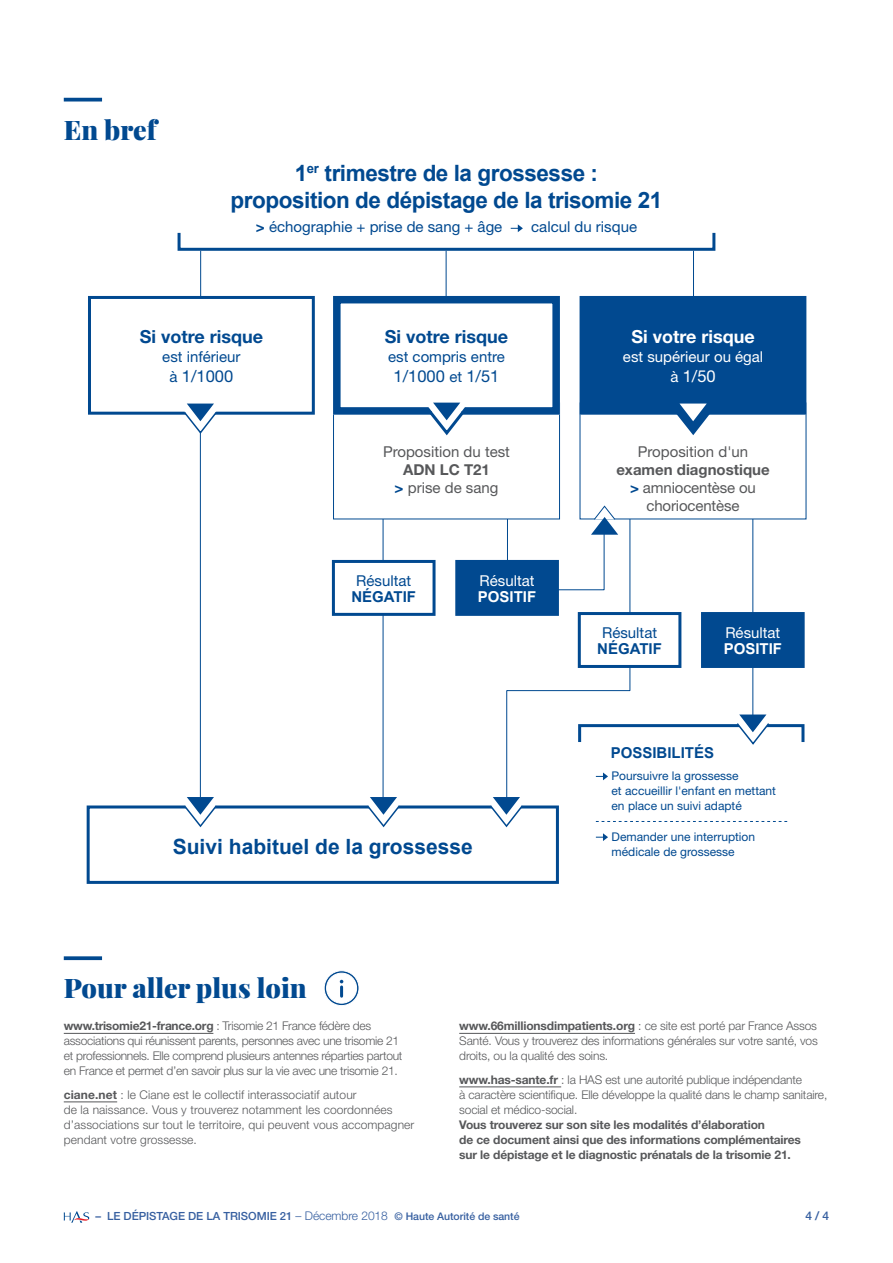
<style>
.page{position:relative;width:893px;height:1263px;background:#fff}
.page>*{position:absolute;margin:0;border:0;box-sizing:border-box;transform-origin:0 0}
._1___Titre{font:900 27px "Playfair Display";color:#014990}
.t1{font:700 22.5px "Arial";letter-spacing:-.02em;color:#014990}
.t2{font:700 21px "Arial";color:#014990}
.t3{font:700 18px "Helvetica Neue LT Std";color:#014990}
.t4{font:700 18px "Helvetica Neue LT Std";color:#fff}
.t5{font:16.5px "Helvetica Neue LT Std";color:#014990}
.t6{font:16.5px "Helvetica Neue LT Std";color:#fff}
.t7{font:15px/16.5px "Helvetica Neue LT Std";color:#014990;text-align:center}
.t8{font:15px/18px "Helvetica Neue LT Std";color:#57585a;text-align:center}
.t9{font:15px/16.5px "Helvetica Neue LT Std";color:#fff}
.t10{font:700 15px "Arial";color:#014990}
.Texte_courant{font:300 12px/15px "Helvetica Neue LT Std";letter-spacing:-.01em;color:#57585a}
.Texte_courant-2{font:700 12px/15px "Helvetica Neue LT Std";letter-spacing:-.01em;color:#57585a}
.Texte_courant-3{font:300 12px/15px "Helvetica Neue LT Std";letter-spacing:.01em;color:#57585a}
.t11{font:12px/15px "Helvetica Neue LT Std";color:#014990}
.t12{font:500 12px "Helvetica Neue LT Std";color:#365fa0}
._1___Chapo{font:500 11.25px "Helvetica Neue LT Std";letter-spacing:-.005em;color:#365fa0}
.s1{font-weight:700}
.s2{font-size:15px}
.s3{font-weight:700;color:#014990}
.s4{font-family:"Arial";font-weight:700}
.s5{font-weight:300}
.s6{font-weight:300;font-size:12px}
.s7{font-size:10.5px}
</style>
<div class="page">
<hr style="left:200px;top:251px;width:1px;height:53px;background:#014990">
<hr style="left:383px;top:495px;width:1px;height:310px;background:#014990">
<div style="left:333px;top:403px;width:226px;height:116px;background:#fff"></div>
<div style="left:333px;top:403px;width:227px;height:116px;border:1px solid #014990"></div>
<hr style="left:200px;top:416px;width:1px;height:381px;background:#014990">
<hr style="left:64px;top:98px;width:38px;height:3px;background:#014990">
<svg style="left:64px;top:956px;width:38px;height:4px"></svg>
<hr style="left:64px;top:1033px;width:149px;height:1px;background:#57585a">
<hr style="left:64px;top:1101px;width:53px;height:1px;background:#57585a">
<hr style="left:459px;top:1033px;width:176px;height:1px;background:#57585a">
<hr style="left:459px;top:1086px;width:102px;height:1px;background:#57585a">
<svg style="left:511px;top:224px;width:12px;height:7px"></svg>
<svg style="left:324px;top:970px;width:35px;height:36px"></svg>
<div style="left:178px;top:231px;width:537px;height:20px;border:3px solid #014990"></div>
<div style="left:87px;top:805px;width:472px;height:79px;border:3px solid #014990"></div>
<div style="left:578px;top:724px;width:226px;height:19px;border:3px solid #014990"></div>
<div style="left:702px;top:613px;width:101px;height:53px;background:#014990"></div>
<div style="left:701px;top:612px;width:104px;height:56px;border:3px solid #014990"></div>
<div style="left:457px;top:561px;width:100px;height:53px;background:#014990"></div>
<div style="left:455px;top:560px;width:104px;height:56px;border:3px solid #014990"></div>
<div style="left:332px;top:560px;width:104px;height:56px;border:3px solid #014990"></div>
<div style="left:580px;top:296px;width:226px;height:119px;background:#014990"></div>
<div style="left:333px;top:296px;width:227px;height:119px;background:#fff"></div>
<div style="left:333px;top:296px;width:227px;height:119px;border:8px solid #014990"></div>
<div style="left:88px;top:296px;width:227px;height:119px;background:#fff;border:3px solid #014990"></div>
<svg style="left:182px;top:404px;width:36px;height:31px"></svg>
<svg style="left:182px;top:797px;width:36px;height:31px"></svg>
<svg style="left:365px;top:797px;width:36px;height:31px"></svg>
<svg style="left:672px;top:404px;width:42px;height:31px"></svg>
<svg style="left:488px;top:495px;width:299px;height:346px"></svg>
<hr style="left:446px;top:251px;width:1px;height:48px;background:#014990">
<hr style="left:693px;top:251px;width:1px;height:53px;background:#014990">
<svg style="left:426px;top:403px;width:41px;height:33px"></svg>
<svg style="left:64px;top:1211px;width:25px;height:12px"></svg>
<p class="_1___Titre" style="left:64px;top:112px;width:94px">En bref</p>
<p class="t1" style="left:295px;top:158px;width:305px">1<sup>er</sup> trimestre de la grossesse :</p>
<p class="t1" style="left:231px;top:185px;width:433px">proposition de dépistage de la trisomie 21</p>
<p class="t7" style="left:256px;top:218px;width:248px"><span class="s1">&gt;</span> échographie + prise de sang + âge</p>
<p class="t7" style="left:531px;top:218px;width:107px">calcul du risque</p>
<p class="t3" style="left:140px;top:325px;width:125px">Si votre risque</p>
<p class="t7" style="left:162px;top:348px;width:80px">est inférieur</p>
<p class="t5" style="left:170px;top:366px;width:65px"><span class="s2">à</span> 1/1000</p>
<p class="t3" style="left:385px;top:325px;width:125px">Si votre risque</p>
<p class="t7" style="left:388px;top:348px;width:118px">est compris entre</p>
<p class="t5" style="left:394px;top:366px;width:107px">1/1000 <span class="s2">et</span> 1/51</p>
<p class="t4" style="left:631px;top:325px;width:125px">Si votre risque</p>
<p class="t9" style="left:623px;top:348px;width:142px">est supérieur ou égal</p>
<p class="t6" style="left:670px;top:366px;width:47px"><span class="s2">à</span> 1/50</p>
<p class="t8" style="left:383px;top:442px;width:128px">Proposition du test<br><span class="s1">ADN LC T21<br></span><span class="s3">&gt;</span> prise de sang</p>
<p class="t8" style="left:616px;top:442px;width:155px">Proposition d'un <span class="s1">examen diagnostique </span><span class="s3">&gt;</span> amniocentèse ou choriocentèse</p>
<p class="t7" style="left:351px;top:572px;width:66px">Résultat<br><span class="s4">NÉGATIF</span></p>
<p class="t9" style="left:478px;top:572px;width:60px">Résultat<br><span class="s4">POSITIF</span></p>
<p class="t7" style="left:597px;top:624px;width:66px">Résultat<br><span class="s4">NÉGATIF</span></p>
<p class="t9" style="left:724px;top:624px;width:60px">Résultat<br><span class="s4">POSITIF</span></p>
<p class="t2" style="left:173px;top:832px;width:301px">Suivi habituel de la grossesse</p>
<p class="t10" style="left:611px;top:743px;width:105px">POSSIBILITÉS</p>
<p class="t11" style="left:611px;top:768px;width:166px">Poursuivre la grossesse<br>et accueillir l'enfant en mettant en place un suivi adapté</p>
<p class="t11" style="left:611px;top:829px;width:145px">Demander une interruption médicale de grossesse</p>
<p class="_1___Titre" style="left:64px;top:971px;width:244px">Pour aller plus loin</p>
<p class="Texte_courant" style="left:64px;top:1018px;width:340px"><span class="s1">www.trisomie21-france.org</span> : Trisomie 21 France fédère des associations qui réunissent parents, personnes avec une trisomie 21 et professionnels. Elle comprend plusieurs antennes réparties partout en France et permet d’en savoir plus sur la vie avec une trisomie 21.</p>
<p class="Texte_courant-3" style="left:64px;top:1087px;width:352px"><span class="s1">ciane.net</span> : le Ciane est le collectif interassociatif autour<br>de la naissance. Vous y trouverez notamment les coordonnées d’associations sur tout le territoire, qui peuvent vous accompagner pendant votre grossesse.</p>
<p class="Texte_courant" style="left:459px;top:1018px;width:360px;text-align:justify"><span class="s1">www.66millionsdimpatients.org</span> : ce site est porté par France Assos Santé. Vous y trouverez des informations générales sur votre santé, vos droits, ou la qualité des soins.</p>
<p class="Texte_courant-2" style="left:459px;top:1072px;width:370px">www.has-sante.fr <span class="s5">: la HAS est une autorité publique indépendante<br>à caractère scientifique. Elle développe la qualité dans le champ sanitaire, social et médico-social.<br></span>Vous trouverez sur son site les modalités d’élaboration<br>de ce document ainsi que des informations complémentaires<br>sur le dépistage et le diagnostic prénatals de la trisomie 21.</p>
<p class="_1___Chapo" style="left:95px;top:1210px;width:426px">– LE DÉPISTAGE DE LA TRISOMIE 21 <span class="s6">– Décembre 2018</span> <span class="s7">© Haute Autorité de santé</span></p>
<p class="t12" style="left:806px;top:1209px;width:25px">4 / 4</p>
</div>
